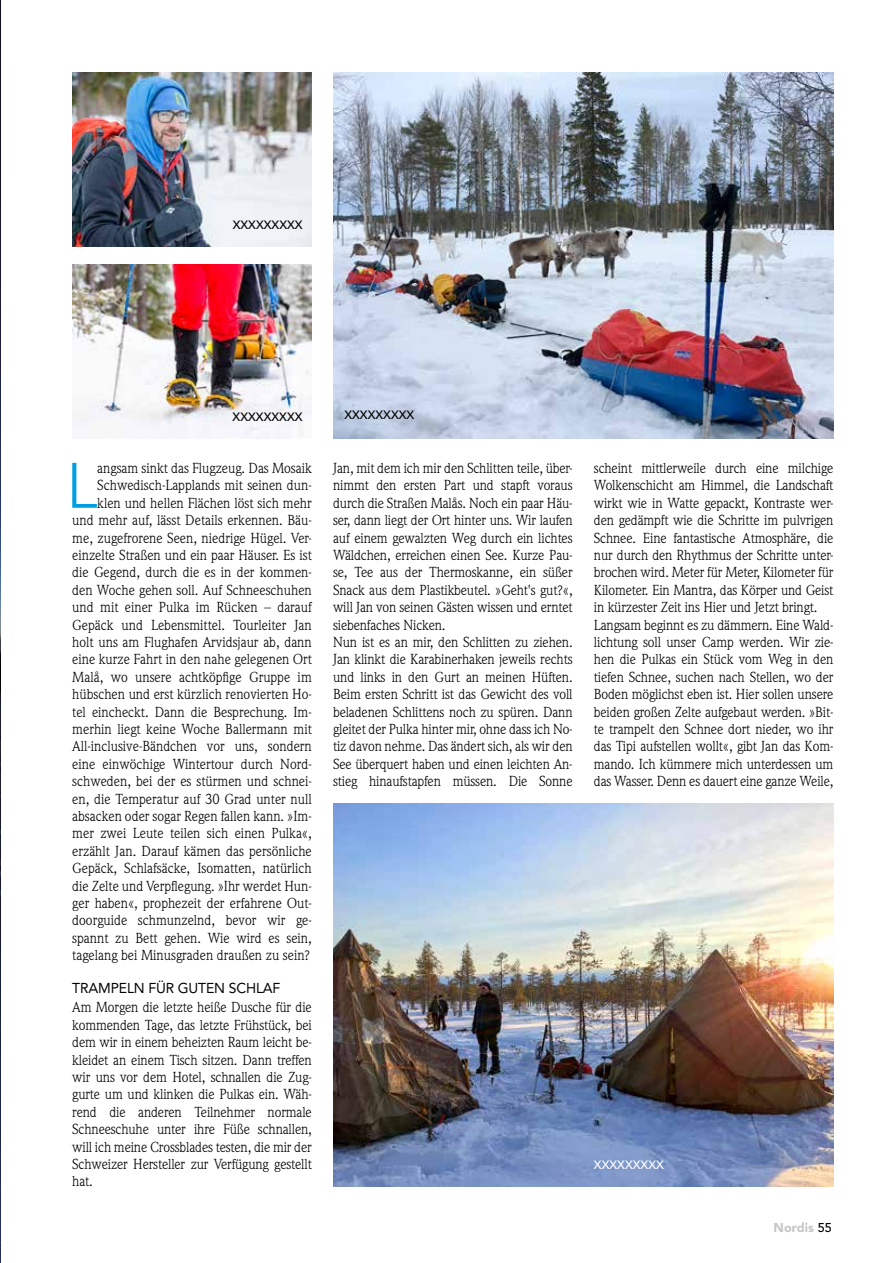
<style>
.page{position:relative;width:893px;height:1263px;background:#fff}
.page>*{position:absolute;margin:0;border:0;box-sizing:border-box;transform-origin:0 0}
.t1{font:300 63.45px "Avenir LT Std";color:#009fe3}
.t2{font:14.25px/17.4px "Weidemann Std";letter-spacing:-.01em;color:#000}
.t3{font:14.25px "Avenir LT Std";letter-spacing:-.01em;color:#000}
.t4{font:900 12.75px "Avenir LT Std";color:#c6c6c6}
.t5{font:500 12px "Avenir LT Std";color:#000}
.t6{font:500 12px "Avenir LT Std";color:#fff}
.s1{font-weight:500;color:#000}
</style>
<div class="page">
<img style="left:0;top:0;width:1px;height:1263px">
<img style="left:333px;top:804px;width:500px;height:382px">
<img style="left:73px;top:72px;width:239px;height:175px">
<img style="left:333px;top:73px;width:501px;height:365px">
<img style="left:72px;top:264px;width:240px;height:174px">
<p class="t5" style="left:233px;top:218px;width:71px">XXXXXXXXX</p>
<p class="t5" style="left:233px;top:410px;width:71px">XXXXXXXXX</p>
<p class="t5" style="left:344px;top:408px;width:71px">XXXXXXXXX</p>
<p class="t2" style="left:72px;top:459px;width:241px;text-align:right">angsam sinkt das Flugzeug. Das Mosaik Schwedisch-Lapplands mit seinen dun&shy;klen und hellen Flächen löst sich mehr<br>und mehr auf, lässt Details erkennen. Bäu&shy;me, zugefrorene Seen, niedrige Hügel. Ver&shy;einzelte Straßen und ein paar Häuser. Es ist die Gegend, durch die es in der kommen&shy;den Woche gehen soll. Auf Schneeschuhen und mit einer Pulka im Rücken – darauf Gepäck und Lebensmittel. Tourleiter Jan holt uns am Flughafen Arvidsjaur ab, dann eine kurze Fahrt in den nahe gelegenen Ort Malå, wo unsere achtköpfige Gruppe im hübschen und erst kürzlich renovierten Ho&shy;tel eincheckt. Dann die Besprechung. Im&shy;merhin liegt keine Woche Ballermann mit All-inclusive-Bändchen vor uns, sondern eine einwöchige Wintertour durch Nord&shy;schweden, bei der es stürmen und schnei&shy;en, die Temperatur auf 30 Grad unter null absacken oder sogar Regen fallen kann. »Im&shy;mer zwei Leute teilen sich einen Pulka«, erzählt Jan. Darauf kämen das persönliche Gepäck, Schlafsäcke, Isomatten, natürlich die Zelte und Verpflegung. »Ihr werdet Hun&shy;ger haben«, prophezeit der erfahrene Out&shy;doorguide schmunzelnd, bevor wir ge&shy;spannt zu Bett gehen. Wie wird es sein, tagelang bei Minusgraden draußen zu sein?</p>
<p class="t3" style="left:72px;top:980px;width:209px">TRAMPELN FÜR GUTEN SCHLAF</p>
<p class="t2" style="left:72px;top:999px;width:241px;text-align:justify">Am Morgen die letzte heiße Dusche für die kommenden Tage, das letzte Frühstück, bei dem wir in einem beheizten Raum leicht be&shy;kleidet an einem Tisch sitzen. Dann treffen wir uns vor dem Hotel, schnallen die Zug&shy;gurte um und klinken die Pulkas ein. Wäh&shy;rend die anderen Teilnehmer normale Schneeschuhe unter ihre Füße schnallen, will ich meine Crossblades testen, die mir der Schweizer Hersteller zur Verfügung gestellt hat.</p>
<h1 class="t1" style="left:66px;top:449px;width:33px">L</h1>
<p class="t2" style="left:333px;top:459px;width:241px">Jan, mit dem ich mir den Schlitten teile, über&shy;nimmt den ersten Part und stapft voraus durch die Straßen Malås. Noch ein paar Häu&shy;ser, dann liegt der Ort hinter uns. Wir laufen auf einem gewalzten Weg durch ein lichtes Wäldchen, erreichen einen See. Kurze Pau&shy;se, Tee aus der Thermoskanne, ein süßer Snack aus dem Plastikbeutel. »Geht's gut?«, will Jan von seinen Gästen wissen und erntet siebenfaches Nicken.<br>Nun ist es an mir, den Schlitten zu ziehen.<br>Jan klinkt die Karabinerhaken jeweils rechts und links in den Gurt an meinen Hüften.<br>Beim ersten Schritt ist das Gewicht des voll beladenen Schlittens noch zu spüren. Dann gleitet der Pulka hinter mir, ohne dass ich No&shy;tiz davon nehme. Das ändert sich, als wir den See überquert haben und einen leichten An&shy;stieg hinaufstapfen müssen. Die Sonne</p>
<p class="t2" style="left:594px;top:459px;width:241px">scheint mittlerweile durch eine milchige Wolkenschicht am Himmel, die Landschaft wirkt wie in Watte gepackt, Kontraste wer&shy;den gedämpft wie die Schritte im pulvrigen Schnee. Eine fantastische Atmosphäre, die nur durch den Rhythmus der Schritte unter&shy;brochen wird. Meter für Meter, Kilometer für Kilometer. Ein Mantra, das Körper und Geist in kürzester Zeit ins Hier und Jetzt bringt.<br>Langsam beginnt es zu dämmern. Eine Wald&shy;lichtung soll unser Camp werden. Wir zie&shy;hen die Pulkas ein Stück vom Weg in den tiefen Schnee, suchen nach Stellen, wo der Boden möglichst eben ist. Hier sollen unsere beiden großen Zelte aufgebaut werden. »Bit&shy;te trampelt den Schnee dort nieder, wo ihr das Tipi aufstellen wollt«, gibt Jan das Kom&shy;mando. Ich kümmere mich unterdessen um das Wasser. Denn es dauert eine ganze Weile,</p>
<p class="t6" style="left:594px;top:1157px;width:71px">XXXXXXXXX</p>
<p class="t4" style="left:774px;top:1219px;width:60px">Nordis <span class="s1">55</span></p>
</div>
